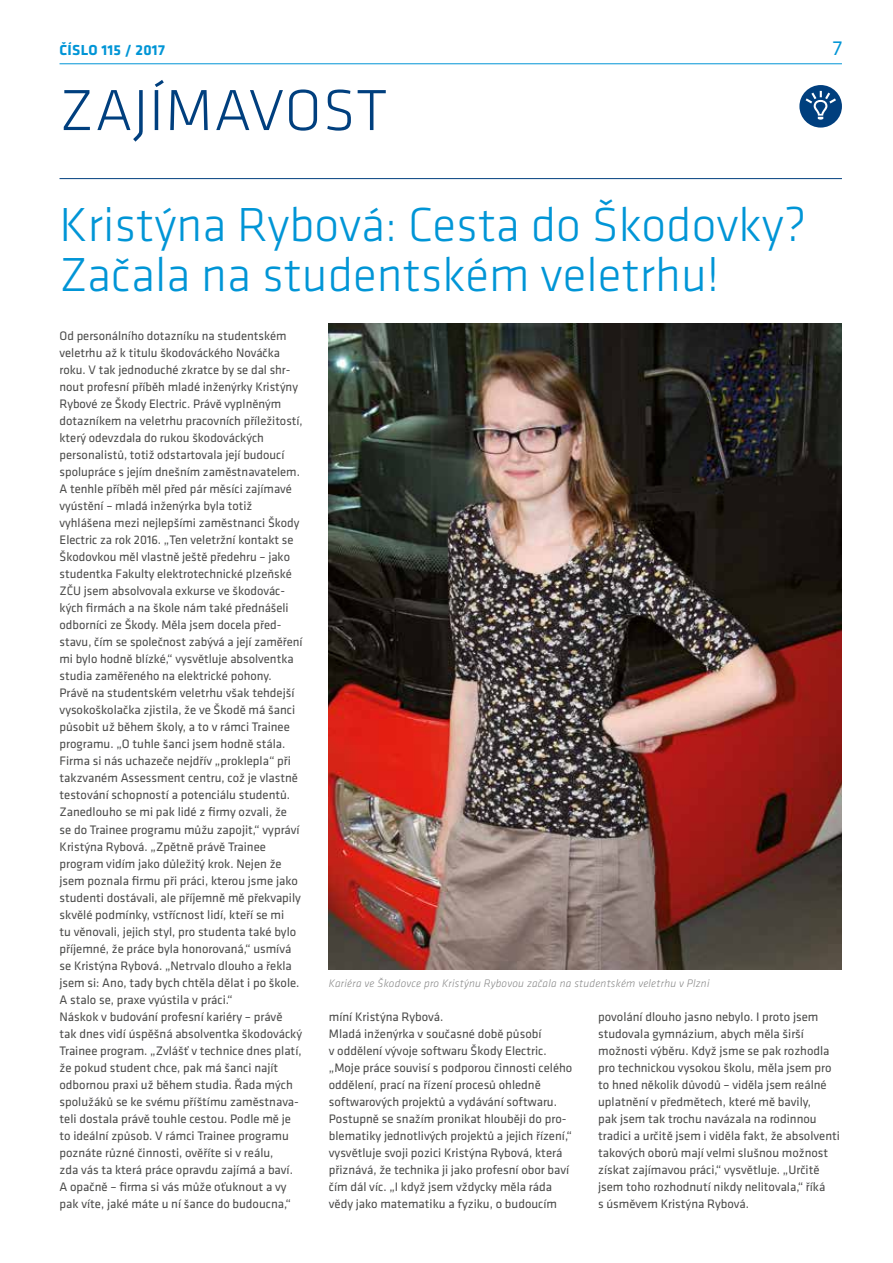
<style>
.page{position:relative;width:893px;height:1263px;background:#fff}
.page>*{position:absolute;margin:0;border:0;box-sizing:border-box;transform-origin:0 0}
.t1{font:300 60px "Klavika";letter-spacing:.02em;color:#003f7e}
.t2{font:300 49.5px/49.5px "Klavika";color:#0095d6}
.t3{font:21px "Klavika";color:#0095d6}
.t4{font:700 15px "Klavika";letter-spacing:.02em;color:#0095d6}
.t5{font:12.75px/17px "Klavika";color:#4a4a49}
.t6{font:italic 300 11.25px "Klavika";letter-spacing:.02em;color:#878787}
</style>
<div class="page">
<hr style="left:60px;top:178px;width:782px;height:1px;background:#003f7e">
<img style="left:329px;top:323px;width:513px;height:646px">
<svg style="left:799px;top:85px;width:43px;height:43px"></svg>
<hr style="left:60px;top:63px;width:782px;height:1px;background:#0095d6">
<p class="t4" style="left:60px;top:39px;width:107px">ČÍSLO 115 / 2017</p>
<h3 class="t3" style="left:833px;top:35px;width:11px">7</h3>
<h1 class="t1" style="left:60px;top:74px;width:329px">ZAJÍMAVOST</h1>
<h2 class="t2" style="left:60px;top:200px;width:748px">Kristýna Rybová: Cesta do Škodovky?<br>Začala na studentském veletrhu!</h2>
<p class="t5" style="left:60px;top:327px;width:245px">Od personálního dotazníku na studentském veletrhu až k titulu škodováckého Nováčka roku. V tak jednoduché zkratce by se dal shr&shy;nout profesní příběh mladé inženýrky Kristýny Rybové ze Škody Electric. Právě vyplněným dotazníkem na veletrhu pracovních příležitostí, který odevzdala do rukou škodováckých personalistů, totiž odstartovala její budoucí spolupráce s jejím dnešním zaměstnavatelem.<br>A tenhle příběh měl před pár měsíci zajímavé vyústění – mladá inženýrka byla totiž vyhlášena mezi nejlepšími zaměstnanci Škody Electric za rok 2016. „Ten veletržní kontakt se Škodovkou měl vlastně ještě předehru – jako studentka Fakulty elektrotechnické plzeňské ZČU jsem absolvovala exkurse ve škodovác&shy;kých firmách a na škole nám také přednášeli odborníci ze Škody. Měla jsem docela před&shy;stavu, čím se společnost zabývá a její zaměření mi bylo hodně blízké,“ vysvětluje absolventka studia zaměřeného na elektrické pohony.<br>Právě na studentském veletrhu však tehdejší vysokoškolačka zjistila, že ve Škodě má šanci působit už během školy, a to v rámci Trainee programu. „O tuhle šanci jsem hodně stála.<br>Firma si nás uchazeče nejdřív „proklepla“ při takzvaném Assessment centru, což je vlastně testování schopností a potenciálu studentů.<br>Zanedlouho se mi pak lidé z firmy ozvali, že<br>se do Trainee programu můžu zapojit,“ vypráví Kristýna Rybová. „Zpětně právě Trainee program vidím jako důležitý krok. Nejen že jsem poznala firmu při práci, kterou jsme jako studenti dostávali, ale příjemně mě překvapily skvělé podmínky, vstřícnost lidí, kteří se mi<br>tu věnovali, jejich styl, pro studenta také bylo příjemné, že práce byla honorovaná,“ usmívá se Kristýna Rybová. „Netrvalo dlouho a řekla jsem si: Ano, tady bych chtěla dělat i po škole.<br>A stalo se, praxe vyústila v práci.“<br>Náskok v budování profesní kariéry – právě<br>tak dnes vidí úspěšná absolventka škodovácký Trainee program. „Zvlášť v technice dnes platí, že pokud student chce, pak má šanci najít odbornou praxi už během studia. Řada mých spolužáků se ke svému příštímu zaměstnava&shy;teli dostala právě touhle cestou. Podle mě je to ideální způsob. V rámci Trainee programu poznáte různé činnosti, ověříte si v reálu,<br>zda vás ta která práce opravdu zajímá a baví.<br>A opačně – firma si vás může oťuknout a vy pak víte, jaké máte u ní šance do budoucna,“</p>
<p class="t6" style="left:329px;top:976px;width:382px">Kariéra ve Škodovce pro Kristýnu Rybovou začala na studentském veletrhu v Plzni</p>
<p class="t5" style="left:329px;top:1007px;width:245px">míní Kristýna Rybová.<br>Mladá inženýrka v současné době působí<br>v oddělení vývoje softwaru Škody Electric. „Moje práce souvisí s podporou činnosti celého oddělení, prací na řízení procesů ohledně softwarových projektů a vydávání softwaru.<br>Postupně se snažím pronikat hlouběji do pro&shy;blematiky jednotlivých projektů a jejich řízení,“ vysvětluje svoji pozici Kristýna Rybová, která přiznává, že technika ji jako profesní obor baví čím dál víc. „I když jsem vždycky měla ráda vědy jako matematiku a fyziku, o budoucím</p>
<p class="t5" style="left:598px;top:1007px;width:243px">povolání dlouho jasno nebylo. I proto jsem studovala gymnázium, abych měla širší možnosti výběru. Když jsme se pak rozhodla pro technickou vysokou školu, měla jsem pro to hned několik důvodů – viděla jsem reálné uplatnění v předmětech, které mě bavily,<br>pak jsem tak trochu navázala na rodinnou tradici a určitě jsem i viděla fakt, že absolventi takových oborů mají velmi slušnou možnost získat zajímavou práci,“ vysvětluje. „Určitě jsem toho rozhodnutí nikdy nelitovala,“ říká<br>s úsměvem Kristýna Rybová.</p>
</div>
